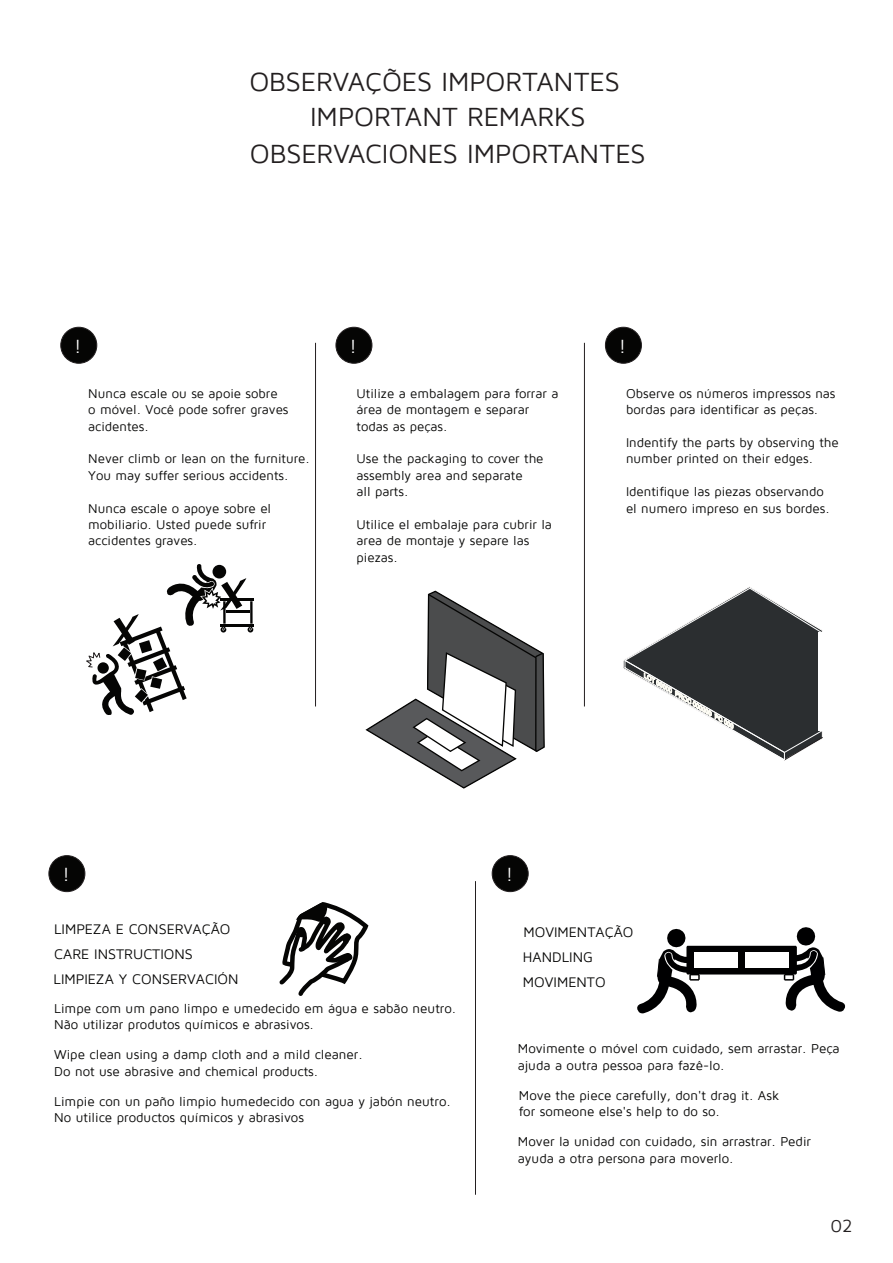
<style>
.page{position:relative;width:893px;height:1263px;background:#fff}
.page>*{position:absolute;margin:0;border:0;box-sizing:border-box;transform-origin:0 0}
.t1{font:27px/34.5px "Maven Pro";color:#231f20}
.t2{font:19.65px "Maven Pro";color:#fff}
.t3{font:18px "Maven Pro";color:#231f20}
.t4{font:14.25px "Maven Pro";color:#050504}
.t5{font:13.2px/16.5px "Maven Pro";color:#050504}
.t6{font:13.05px/16.4px "Maven Pro";color:#050504}
</style>
<div class="page">
<hr style="left:315px;top:343px;width:1px;height:363px;background:#231f20">
<hr style="left:475px;top:881px;width:1px;height:314px;background:#231f20">
<hr style="left:584px;top:343px;width:1px;height:363px;background:#231f20">
<div style="left:61px;top:327px;width:36px;height:36px;background:#050504;border-radius:18px"></div>
<div style="left:60px;top:327px;width:37px;height:37px;border:1px solid #231f20;border-radius:50%"></div>
<div style="left:49px;top:856px;width:36px;height:36px;background:#050504;border-radius:18px"></div>
<div style="left:48px;top:855px;width:37px;height:37px;border:1px solid #231f20;border-radius:50%"></div>
<div style="left:492px;top:856px;width:36px;height:36px;background:#050504;border-radius:18px"></div>
<div style="left:492px;top:855px;width:37px;height:37px;border:1px solid #231f20;border-radius:50%"></div>
<div style="left:336px;top:327px;width:36px;height:36px;background:#050504;border-radius:18px"></div>
<div style="left:336px;top:327px;width:36px;height:37px;border:1px solid #231f20;border-radius:50%"></div>
<div style="left:605px;top:327px;width:36px;height:36px;background:#050504;border-radius:18px"></div>
<div style="left:605px;top:327px;width:37px;height:37px;border:1px solid #231f20;border-radius:50%"></div>
<hr style="left:220px;top:599px;width:34px;height:2px;background:#050504">
<hr style="left:220px;top:624px;width:34px;height:2px;background:#050504">
<svg style="left:86px;top:564px;width:167px;height:151px"></svg>
<svg style="left:365px;top:590px;width:180px;height:199px"></svg>
<svg style="left:279px;top:902px;width:90px;height:94px"></svg>
<svg style="left:637px;top:928px;width:64px;height:86px"></svg>
<svg style="left:781px;top:927px;width:65px;height:85px"></svg>
<div style="left:687px;top:946px;width:109px;height:28px;background:#000001"></div>
<div style="left:694px;top:952px;width:43px;height:16px;background:#fff"></div>
<div style="left:745px;top:952px;width:43px;height:16px;background:#fff"></div>
<svg style="left:623px;top:587px;width:200px;height:174px"></svg>
<h1 class="t1" style="left:310px;top:65px;width:311px;text-indent:-61px">OBSERVAÇÕES IMPORTANTES<br>IMPORTANT REMARKS</h1>
<h1 class="t1" style="left:250px;top:137px;width:397px">OBSERVACIONES IMPORTANTES</h1>
<h2 class="t2" style="left:74px;top:336px;width:9px">!</h2>
<p class="t6" style="left:88px;top:386px;width:202px">Nunca escale ou se apoie sobre<br>o móvel. Você pode sofrer graves acidentes.</p>
<p class="t6" style="left:88px;top:451px;width:223px">Never climb or lean on the furniture.<br>You may suffer serious accidents.</p>
<p class="t6" style="left:88px;top:500px;width:184px">Nunca escale o apoye sobre el mobiliario. Usted puede sufrir accidentes graves.</p>
<h2 class="t2" style="left:349px;top:336px;width:9px">!</h2>
<p class="t6" style="left:357px;top:386px;width:203px">Utilize a embalagem para forrar a área de montagem e separar todas as peças.</p>
<p class="t6" style="left:357px;top:451px;width:188px">Use the packaging to cover the assembly area and separate<br>all parts.</p>
<p class="t6" style="left:357px;top:516px;width:197px">Utilice el embalaje para cubrir la area de montaje y separe las piezas.</p>
<h2 class="t2" style="left:619px;top:336px;width:9px">!</h2>
<p class="t6" style="left:626px;top:386px;width:211px">Observe os números impressos nas bordas para identificar as peças.</p>
<p class="t6" style="left:626px;top:435px;width:214px">Indentify the parts by observing the number printed on their edges.</p>
<p class="t6" style="left:626px;top:484px;width:205px">Identifique las piezas observando el numero impreso en sus bordes.</p>
<h2 class="t2" style="left:62px;top:864px;width:9px">!</h2>
<h2 class="t2" style="left:506px;top:864px;width:9px">!</h2>
<p class="t4" style="left:54px;top:921px;width:178px">LIMPEZA E CONSERVAÇÃO</p>
<p class="t4" style="left:54px;top:972px;width:186px">LIMPIEZA Y CONSERVACIÓN</p>
<p class="t4" style="left:54px;top:947px;width:140px">CARE INSTRUCTIONS</p>
<p class="t5" style="left:54px;top:1000px;width:404px">Limpe com um pano limpo e umedecido em água e sabão neutro.<br>Não utilizar produtos químicos e abrasivos.</p>
<p class="t5" style="left:54px;top:1047px;width:310px">Wipe clean using a damp cloth and a mild cleaner.<br>Do not use abrasive and chemical products.</p>
<p class="t5" style="left:54px;top:1093px;width:398px">Limpie con un paño limpio humedecido con agua y jabón neutro.<br>No utilice productos químicos y abrasivos</p>
<p class="t4" style="left:523px;top:924px;width:112px">MOVIMENTAÇÃO</p>
<p class="t4" style="left:523px;top:975px;width:84px">MOVIMENTO</p>
<p class="t4" style="left:523px;top:950px;width:71px">HANDLING</p>
<p class="t5" style="left:518px;top:1040px;width:323px">Movimente o móvel com cuidado, sem arrastar. Peça ajuda a outra pessoa para fazê-lo.</p>
<p class="t5" style="left:519px;top:1087px;width:262px">Move the piece carefully, don't drag it. Ask for someone else's help to do so.</p>
<p class="t5" style="left:518px;top:1133px;width:295px">Mover la unidad con cuidado, sin arrastrar. Pedir ayuda a otra persona para moverlo.</p>
<h3 class="t3" style="left:830px;top:1217px;width:23px">02</h3>
</div>
